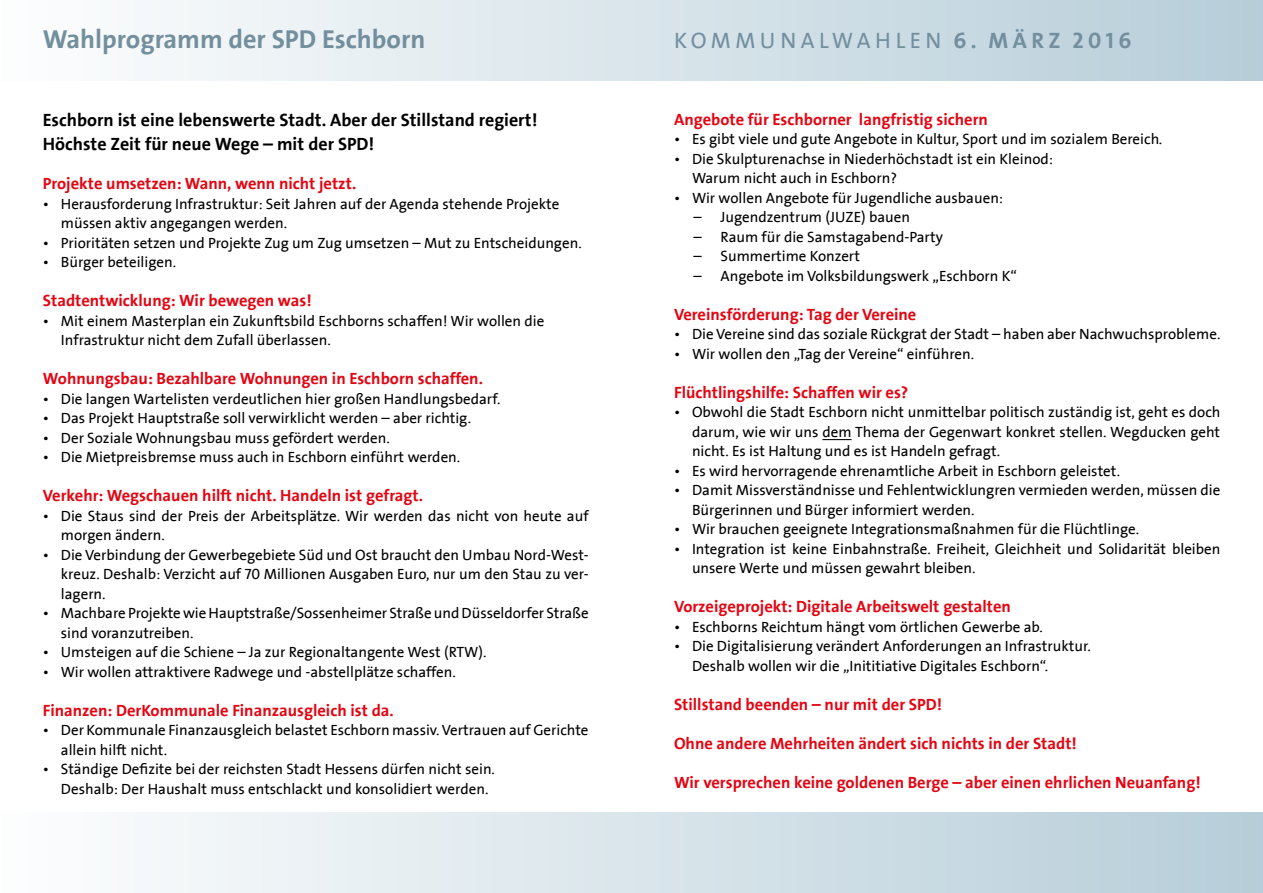
<style>
.page{position:relative;width:1263px;height:893px;background:#fff}
.page>*{position:absolute;margin:0;border:0;box-sizing:border-box;transform-origin:0 0}
.t1{font:700 26.25px "SPD2002 The Sans";color:#738f9e}
.t2{font:22.5px "SPD2002 The Sans";letter-spacing:.2em;color:#738f9e}
.t3{font:700 18px/24px "SPD2002 The Sans";color:#000}
.t4{font:700 16.5px "SPD2002 The Sans";color:#e30613}
.t5{font:15px/19.5px "SPD2002 The Sans";color:#000}
.s1{font-weight:700}
</style>
<div class="page">
<div style="left:0;top:0;width:1263px;height:81px;background:linear-gradient(to right,#fdfefe,#b6cdd9)"></div>
<div style="left:0;top:812px;width:1263px;height:81px;background:linear-gradient(to right,#fdfefe,#b6cdd9)"></div>
<svg style="left:822px;top:439px;width:29px;height:1px"></svg>
<h1 class="t1" style="left:43px;top:26px;width:384px">Wahlprogramm der SPD Eschborn</h1>
<p class="t3" style="left:43px;top:108px;width:496px">Eschborn ist eine lebenswerte Stadt. Aber der Stillstand regiert!<br>Höchste Zeit für neue Wege – mit der SPD!</p>
<p class="t4" style="left:43px;top:175px;width:315px">Projekte umsetzen: Wann, wenn nicht jetzt.</p>
<p class="t5" style="left:61px;top:194px;width:500px;text-indent:-18px">• Herausforderung Infrastruktur: Seit Jahren auf der Agenda stehende Projekte müssen aktiv angegangen werden.</p>
<p class="t5" style="left:43px;top:233px;width:540px">• Prioritäten setzen und Projekte Zug um Zug umsetzen – Mut zu Entscheidungen.</p>
<p class="t5" style="left:43px;top:253px;width:135px">• Bürger beteiligen.</p>
<p class="t4" style="left:43px;top:292px;width:270px">Stadtentwicklung: Wir bewegen was!</p>
<p class="t5" style="left:61px;top:311px;width:485px;text-indent:-18px">• Mit einem Masterplan ein Zukunftsbild Eschborns schaffen! Wir wollen die<br>Infrastruktur nicht dem Zufall überlassen.</p>
<p class="t4" style="left:43px;top:370px;width:442px">Wohnungsbau: Bezahlbare Wohnungen in Eschborn schaffen.</p>
<p class="t5" style="left:43px;top:389px;width:459px">• Die langen Wartelisten verdeutlichen hier großen Handlungsbedarf.</p>
<p class="t5" style="left:43px;top:409px;width:430px">• Das Projekt Hauptstraße soll verwirklicht werden – aber richtig.</p>
<p class="t5" style="left:43px;top:428px;width:349px">• Der Soziale Wohnungsbau muss gefördert werden.</p>
<p class="t5" style="left:43px;top:448px;width:419px">• Die Mietpreisbremse muss auch in Eschborn einführt werden.</p>
<p class="t4" style="left:43px;top:487px;width:382px">Verkehr: Wegschauen hilft nicht. Handeln ist gefragt.</p>
<p class="t5" style="left:61px;top:506px;width:529px;text-indent:-18px">• Die Staus sind der Preis der Arbeitsplätze. Wir werden das nicht von heute auf morgen ändern.</p>
<p class="t5" style="left:61px;top:545px;width:529px;text-align:justify;text-indent:-18px">• Die Verbindung der Gewerbegebiete Süd und Ost braucht den Umbau Nord-West&shy;kreuz. Deshalb: Verzicht auf 70 Millionen Ausgaben Euro, nur um den Stau zu ver&shy;lagern.</p>
<p class="t5" style="left:61px;top:604px;width:529px;text-indent:-18px">• Machbare Projekte wie Hauptstraße/Sossenheimer Straße und Düsseldorfer Straße sind voranzutreiben.</p>
<p class="t5" style="left:43px;top:643px;width:445px">• Umsteigen auf die Schiene – Ja zur Regionaltangente West (RTW).</p>
<p class="t5" style="left:43px;top:662px;width:414px">• Wir wollen attraktivere Radwege und -abstellplätze schaffen.</p>
<p class="t4" style="left:43px;top:701px;width:352px">Finanzen: DerKommunale Finanzausgleich ist da.</p>
<p class="t5" style="left:61px;top:721px;width:529px;text-indent:-18px">• Der Kommunale Finanzausgleich belastet Eschborn massiv. Vertrauen auf Gerichte allein hilft nicht.</p>
<p class="t5" style="left:61px;top:760px;width:436px;text-indent:-18px">• Ständige Defizite bei der reichsten Stadt Hessens dürfen nicht sein.<br>Deshalb: Der Haushalt muss entschlackt und konsolidiert werden.</p>
<h2 class="t2" style="left:674px;top:28px;width:459px">KOMMUNALWAHLEN <span class="s1">6. MÄRZ 2016</span></h2>
<p class="t4" style="left:674px;top:111px;width:315px">Angebote für Eschborner langfristig sichern</p>
<p class="t5" style="left:674px;top:130px;width:490px">• Es gibt viele und gute Angebote in Kultur, Sport und im sozialem Bereich.</p>
<p class="t5" style="left:692px;top:150px;width:363px;text-indent:-18px">• Die Skulpturenachse in Niederhöchstadt ist ein Kleinod:<br>Warum nicht auch in Eschborn?</p>
<p class="t5" style="left:674px;top:189px;width:331px">• Wir wollen Angebote für Jugendliche ausbauen:</p>
<p class="t5" style="left:693px;top:208px;width:218px">– Jugendzentrum (JUZE) bauen</p>
<p class="t5" style="left:693px;top:228px;width:251px">– Raum für die Samstagabend-Party</p>
<p class="t5" style="left:693px;top:247px;width:168px">– Summertime Konzert</p>
<p class="t5" style="left:693px;top:267px;width:325px">– Angebote im Volksbildungswerk „Eschborn K“</p>
<p class="t4" style="left:674px;top:306px;width:244px">Vereinsförderung: Tag der Vereine</p>
<p class="t5" style="left:674px;top:325px;width:548px">• Die Vereine sind das soziale Rückgrat der Stadt – haben aber Nachwuchsprobleme.</p>
<p class="t5" style="left:674px;top:345px;width:302px">• Wir wollen den „Tag der Vereine“ einführen.</p>
<p class="t4" style="left:674px;top:384px;width:236px">Flüchtlingshilfe: Schaffen wir es?</p>
<p class="t5" style="left:692px;top:403px;width:530px;text-align:justify;text-indent:-18px">• Obwohl die Stadt Eschborn nicht unmittelbar politisch zuständig ist, geht es doch darum, wie wir uns dem Thema der Gegenwart konkret stellen. Wegducken geht nicht. Es ist Haltung und es ist Handeln gefragt.</p>
<p class="t5" style="left:674px;top:462px;width:448px">• Es wird hervorragende ehrenamtliche Arbeit in Eschborn geleistet.</p>
<p class="t5" style="left:692px;top:481px;width:530px;text-indent:-18px">• Damit Missverständnisse und Fehlentwicklungren vermieden werden, müssen die<br>Bürgerinnen und Bürger informiert werden.</p>
<p class="t5" style="left:674px;top:520px;width:467px">• Wir brauchen geeignete Integrationsmaßnahmen für die Flüchtlinge.</p>
<p class="t5" style="left:692px;top:540px;width:530px;text-indent:-18px">• Integration ist keine Einbahnstraße. Freiheit, Gleichheit und Solidarität bleiben unsere Werte und müssen gewahrt bleiben.</p>
<p class="t4" style="left:674px;top:598px;width:338px">Vorzeigeprojekt: Digitale Arbeitswelt gestalten</p>
<p class="t5" style="left:674px;top:618px;width:370px">• Eschborns Reichtum hängt vom örtlichen Gewerbe ab.</p>
<p class="t5" style="left:692px;top:637px;width:400px;text-indent:-18px">• Die Digitalisierung verändert Anforderungen an Infrastruktur.<br>Deshalb wollen wir die „Inititiative Digitales Eschborn“.</p>
<p class="t4" style="left:674px;top:696px;width:270px">Stillstand beenden – nur mit der SPD!</p>
<p class="t4" style="left:674px;top:735px;width:404px">Ohne andere Mehrheiten ändert sich nichts in der Stadt!</p>
<p class="t4" style="left:674px;top:774px;width:528px">Wir versprechen keine goldenen Berge – aber einen ehrlichen Neuanfang!</p>
</div>
